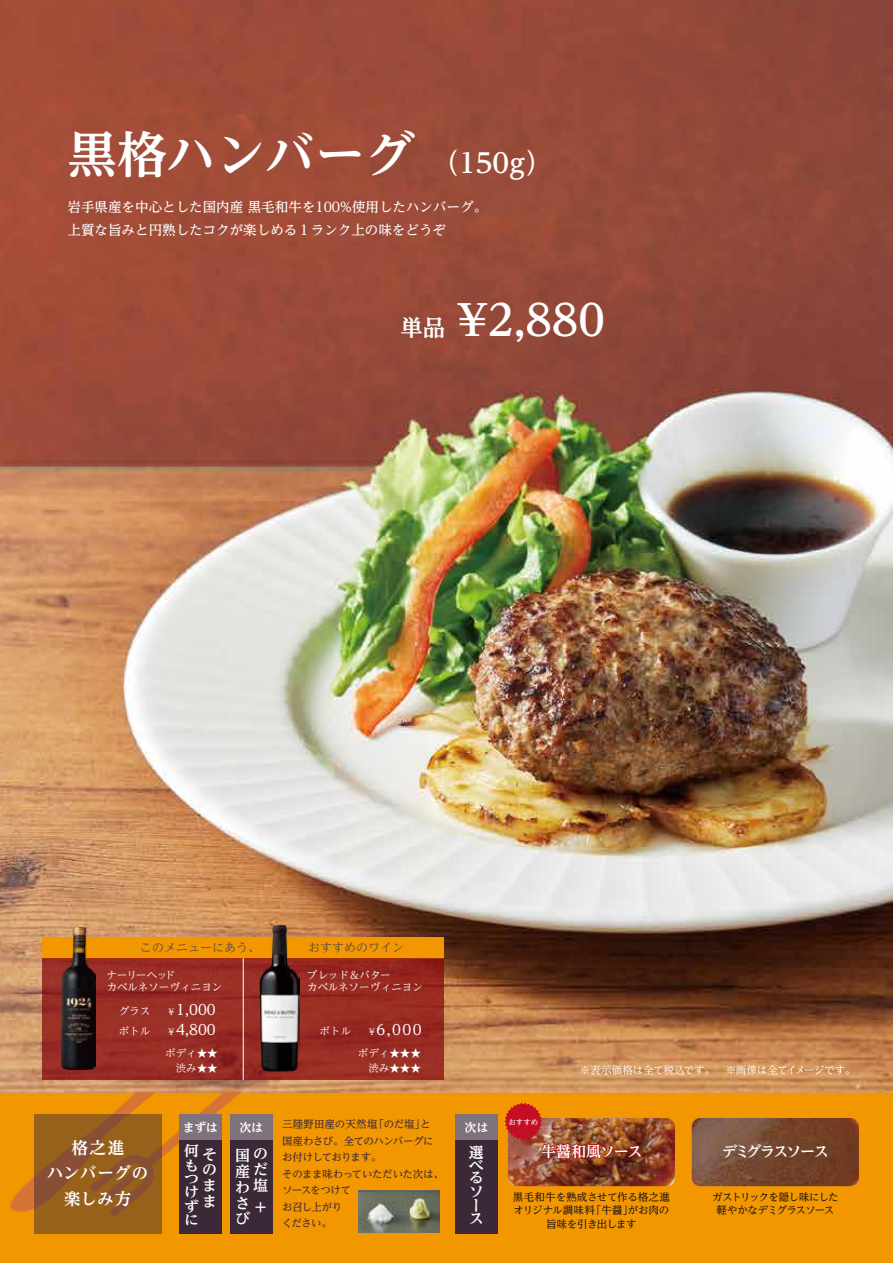
<style>
.page{position:relative;width:893px;height:1263px;background:#fff}
.page>*{position:absolute;margin:0;border:0;box-sizing:border-box;transform-origin:0 0}
.t1{font:700 49.5px "UD Reimin Pro";color:#fff}
.t2{font:700 42.9px "UD Reimin Pro";color:#fff}
.t3{font:700 27px "UD Reimin Pro";color:#fff}
.t4{font:700 16.5px/25.5px "UD Reimin Pro";letter-spacing:.04em;color:#fff;text-align:center}
.t5{font:700 15px/15.8px "UD Reimin Pro";letter-spacing:-.08em;color:#fff;text-align:justify}
.t6{font:700 15px "UD Reimin Pro";letter-spacing:-.12em;color:#fff}
.t7{font:700 15px "UD Reimin Pro";letter-spacing:-.04em;color:#fff}
.t8{font:500 14.4px/19.2px "UD Reimin Pro";color:#fff}
.t9{font:700 14.1px/13.5px "UD Reimin Pro";color:#fff;scale:1.06 1}
.t10{font:500 13.5px/22.8px "UD Reimin Pro";color:#fff}
.t11{font:12px "UD Reimin Pro";color:#604c3f}
.t12{font:700 expanded 12px "UD Reimin Pro";letter-spacing:-.025em;color:#fff}
.t13{font:10.5px/12px "UD Reimin Pro";color:#fff}
.t14{font:500 10.5px/16.5px "UD Reimin Pro";letter-spacing:-.04em;color:#3c2938}
.t15{font:500 10.5px/13.5px "UD Reimin Pro";letter-spacing:-.025em;color:#221815;text-align:center}
.t16{font:500 10.5px/13.5px "UD Reimin Pro";letter-spacing:-.075em;color:#221815;text-align:center}
.t17{font:500 8.4px "UD Reimin Pro";color:#fff}
.t18{font:500 7.5px "UD Reimin Pro";color:#fff}
.s1{font-size:22.35px}
.s2{font-size:8.4px}
.s3{font-size:15px}
</style>
<div class="page">
<div style="left:0;top:1093px;width:893px;height:170px;background:#f39700"></div>
<img style="left:0;top:0;width:893px;height:1093px">
<div style="left:43px;top:937px;width:401px;height:21px;background:#f39700"></div>
<div style="left:243px;top:958px;width:201px;height:122px;background:#992c23"></div>
<img style="left:259px;top:923px;width:40px;height:149px">
<div style="left:43px;top:958px;width:200px;height:122px;background:#9a2f26"></div>
<img style="left:61px;top:927px;width:35px;height:142px">
<hr style="left:243px;top:958px;width:1px;height:122px;background:#fff">
<svg style="left:10px;top:1093px;width:230px;height:119px"></svg>
<img style="left:508px;top:1118px;width:167px;height:68px">
<img style="left:692px;top:1118px;width:167px;height:68px">
<div style="left:230px;top:1114px;width:43px;height:119px;background:#3c2938"></div>
<div style="left:230px;top:1114px;width:43px;height:25px;background:#7e727c"></div>
<div style="left:179px;top:1114px;width:43px;height:119px;background:#3c2938"></div>
<svg style="left:34px;top:1114px;width:128px;height:119px;background:#935b21"></svg>
<div style="left:179px;top:1114px;width:43px;height:25px;background:#7e727c"></div>
<div style="left:455px;top:1114px;width:43px;height:119px;background:#3c2938"></div>
<div style="left:455px;top:1114px;width:43px;height:25px;background:#7e727c"></div>
<img style="left:358px;top:1190px;width:82px;height:43px">
<img style="left:505px;top:1103px;width:137px;height:57px">
<h1 class="t1" style="left:68px;top:114px;width:348px">黒格ハンバーグ</h1>
<h3 class="t3" style="left:432px;top:141px;width:122px">（150g）</h3>
<p class="t10" style="left:68px;top:195px;width:421px">岩手県産を中心とした国内産 黒毛和牛を100%使用したハンバーグ。上質な旨みと円熟したコクが楽しめる１ランク上の味をどうぞ</p>
<h2 class="t2" style="left:400px;top:285px;width:206px"><span class="s1">単品</span> ¥2,880</h2>
<p class="t11" style="left:140px;top:938px;width:266px">このメニューにあう、　　　　おすすめのワイン</p>
<p class="t13" style="left:107px;top:968px;width:117px">ナーリーヘッド<br>カベルネソーヴィニヨン</p>
<p class="t13" style="left:119px;top:1001px;width:33px;line-height:19.2px">グラスボトル</p>
<p class="t17" style="left:167px;top:1005px;width:10px">￥</p>
<h3 class="t8" style="left:176px;top:1000px;width:41px">1,000<br>4,800</h3>
<p class="t17" style="left:167px;top:1024px;width:10px">￥</p>
<p class="t13" style="left:165px;top:1045px;width:54px;line-height:15px;text-align:right">ボディ★★渋み★★</p>
<p class="t13" style="left:307px;top:968px;width:118px">ブレッド＆バター<br>カベルネソーヴィニヨン</p>
<p class="t13" style="left:319px;top:1024px;width:33px">ボトル</p>
<h3 class="t8" style="left:368px;top:1019px;width:55px"><span class="s2">￥</span>6,000</h3>
<p class="t13" style="left:358px;top:1045px;width:65px;line-height:15px;text-align:right">ボディ★★★渋み★★★</p>
<h3 class="t4" style="left:47px;top:1134px;width:103px">格之進<br>ハンバーグの楽しみ方</h3>
<p class="t12" style="left:183px;top:1118px;width:37px">まずは</p>
<h3 class="t9" style="left:184px;top:1144px;width:31px">何<span class="s3">そ</span></h3>
<h3 class="t5" style="left:202px;top:1161px;width:15px">のまま</h3>
<h3 class="t9" style="left:184px;top:1159px;width:15px">もつけずに</h3>
<p class="t12" style="left:239px;top:1118px;width:25px">次は</p>
<h3 class="t5" style="left:253px;top:1146px;width:16px;text-indent:-18px">国のだ塩</h3>
<h3 class="t5" style="left:253px;top:1199px;width:14px">＋</h3>
<h3 class="t5" style="left:235px;top:1163px;width:17px;text-align:left">産わさび</h3>
<p class="t14" style="left:282px;top:1115px;width:163px">三陸野田産の天然塩「のだ塩」と<br>国産わさび。全てのハンバーグにお付けしております。<br>そのまま味わっていただいた次は、ソースをつけて<br>お召し上がり<br>ください。</p>
<p class="t13" style="left:580px;top:1064px;width:278px">※表示価格は全て税込です。　※画像は全てイメージです。</p>
<p class="t18" style="left:508px;top:1116px;width:31px">おすすめ</p>
<p class="t12" style="left:464px;top:1118px;width:25px">次は</p>
<h3 class="t5" style="left:469px;top:1146px;width:16px;line-height:12.5px">選べる</h3>
<h3 class="t5" style="left:469px;top:1184px;width:15px;line-height:13.6px;text-align:left">ソース</h3>
<p class="t16" style="left:712px;top:1190px;width:128px">ガストリックを隠し味にした軽やかなデミグラスソース</p>
<h3 class="t7" style="left:541px;top:1139px;width:103px">牛醤和風ソース</h3>
<h3 class="t6" style="left:722px;top:1139px;width:108px">デミグラスソース</h3>
<p class="t15" style="left:513px;top:1190px;width:159px">黒毛和牛を熟成させて作る格之進オリジナル調味料「牛醤」がお肉の旨味を引き出します</p>
</div>
